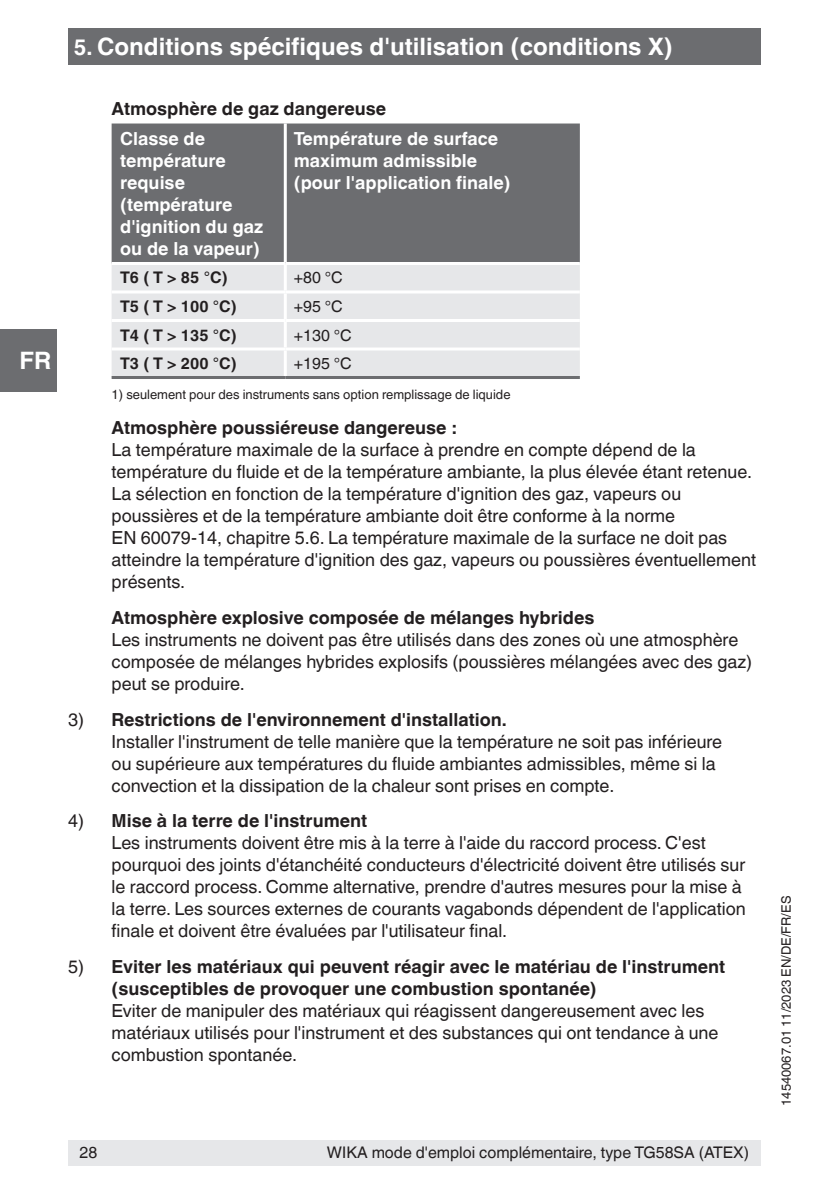
<style>
.page{position:relative;width:840px;height:1191px;background:#fff}
.page>*{position:absolute;margin:0;border:0;box-sizing:border-box;transform-origin:0 0}
.t1{font:700 24px "Helvetica World";color:#fff}
.t2{font:18px/22px "Helvetica World";color:#231f20}
.t3{font:700 18px/22px "Helvetica World";color:#231f20}
.t4{font:700 18px/22px "Helvetica World";color:#fff}
.t5{font:16px "Helvetica World";color:#231f20}
.t6{font:700 16px "Helvetica World";color:#231f20}
.t7{font:13px "Helvetica World";color:#231f20}
.s1{font-size:22px}
.s2{font-weight:700}
.s3{font-weight:400}
</style>
<div class="page">
<div style="left:68px;top:28px;width:692px;height:37px;background:#6c6d70"></div>
<div style="left:68px;top:1140px;width:692px;height:25px;background:#e6e7e9"></div>
<div style="left:0;top:329px;width:57px;height:62px;background:#6c6d70"></div>
<div style="left:111px;top:123px;width:468px;height:139px;background:#6c6d70"></div>
<div style="left:112px;top:265px;width:467px;height:111px;background:#e6e7e9"></div>
<hr style="left:283px;top:123px;width:3px;height:139px;background:#fff">
<hr style="left:111px;top:376px;width:174px;height:3px;background:#6c6d70">
<hr style="left:285px;top:376px;width:294px;height:3px;background:#6c6d70">
<hr style="left:283px;top:265px;width:3px;height:25px;background:#fff">
<hr style="left:111px;top:290px;width:174px;height:3px;background:#fff">
<hr style="left:285px;top:290px;width:294px;height:3px;background:#fff">
<hr style="left:283px;top:293px;width:3px;height:26px;background:#fff">
<hr style="left:111px;top:319px;width:174px;height:3px;background:#fff">
<hr style="left:285px;top:319px;width:294px;height:3px;background:#fff">
<hr style="left:283px;top:322px;width:3px;height:25px;background:#fff">
<hr style="left:111px;top:347px;width:174px;height:3px;background:#fff">
<hr style="left:285px;top:347px;width:294px;height:3px;background:#fff">
<hr style="left:283px;top:350px;width:3px;height:26px;background:#fff">
<h1 class="t1" style="left:19px;top:346px;width:33px">FR</h1>
<h1 class="t1" style="left:74px;top:32px;width:600px"><span class="s1">5.</span> Conditions spécifiques d'utilisation (conditions X)</h1>
<p class="t3" style="left:111px;top:98px;width:276px">Atmosphère de gaz dangereuse</p>
<p class="t4" style="left:120px;top:128px;width:144px">Classe de température requise (température d'ignition du gaz ou de la vapeur)</p>
<p class="t4" style="left:293px;top:128px;width:218px">Température de surface maximum admissible (pour l'application finale)</p>
<p class="t6" style="left:120px;top:269px;width:109px">T6 ( T &gt; 85 °C)</p>
<p class="t5" style="left:293px;top:269px;width:51px">+80 °C</p>
<p class="t6" style="left:120px;top:297px;width:118px">T5 ( T &gt; 100 °C)</p>
<p class="t5" style="left:293px;top:297px;width:51px">+95 °C</p>
<p class="t6" style="left:120px;top:326px;width:118px">T4 ( T &gt; 135 °C)</p>
<p class="t5" style="left:293px;top:326px;width:59px">+130 °C</p>
<p class="t6" style="left:120px;top:354px;width:118px">T3 ( T &gt; 200 °C)</p>
<p class="t5" style="left:293px;top:354px;width:59px">+195 °C</p>
<p class="t7" style="left:111px;top:386px;width:400px">1) seulement pour des instruments sans option remplissage de liquide</p>
<p class="t3" style="left:111px;top:417px;width:346px">Atmosphère poussiéreuse dangereuse :</p>
<p class="t2" style="left:111px;top:439px;width:645px">La température maximale de la surface à prendre en compte dépend de la température du fluide et de la température ambiante, la plus élevée étant retenue.<br>La sélection en fonction de la température d'ignition des gaz, vapeurs ou poussières et de la température ambiante doit être conforme à la norme<br>EN 60079-14, chapitre 5.6. La température maximale de la surface ne doit pas atteindre la température d'ignition des gaz, vapeurs ou poussières éventuellement présents.</p>
<p class="t3" style="left:111px;top:607px;width:484px">Atmosphère explosive composée de mélanges hybrides</p>
<p class="t2" style="left:111px;top:628px;width:641px">Les instruments ne doivent pas être utilisés dans des zones où une atmosphère composée de mélanges hybrides explosifs (poussières mélangées avec des gaz) peut se produire.</p>
<p class="t2" style="left:111px;top:708px;width:611px;text-indent:-43px">3) <span class="s2">Restrictions de l'environnement d'installation.<br></span>Installer l'instrument de telle manière que la température ne soit pas inférieure ou supérieure aux températures du fluide ambiantes admissibles, même si la convection et la dissipation de la chaleur sont prises en compte.</p>
<p class="t2" style="left:111px;top:810px;width:635px;text-indent:-43px">4) <span class="s2">Mise à la terre de l'instrument<br></span>Les instruments doivent être mis à la terre à l'aide du raccord process. C'est pourquoi des joints d'étanchéité conducteurs d'électricité doivent être utilisés sur le raccord process. Comme alternative, prendre d'autres mesures pour la mise à la terre. Les sources externes de courants vagabonds dépendent de l'application finale et doivent être évaluées par l'utilisateur final.</p>
<p class="t3" style="left:111px;top:955px;width:614px;text-indent:-43px"><span class="s3">5)</span> Eviter les matériaux qui peuvent réagir avec le matériau de l'instrument (susceptibles de provoquer une combustion spontanée)</p>
<p class="t2" style="left:111px;top:999px;width:608px">Eviter de manipuler des matériaux qui réagissent dangereusement avec les matériaux utilisés pour l'instrument et des substances qui ont tendance à une combustion spontanée.</p>
<p class="t5" style="left:79px;top:1143px;width:19px">28</p>
<p class="t5" style="left:327px;top:1143px;width:423px">WIKA mode d'emploi complémentaire, type TG58SA (ATEX)</p>
<p class="t7" style="left:778px;top:1106px;width:211px;rotate:-90deg">14540067.01 11/2023 EN/DE/FR/ES</p>
</div>
